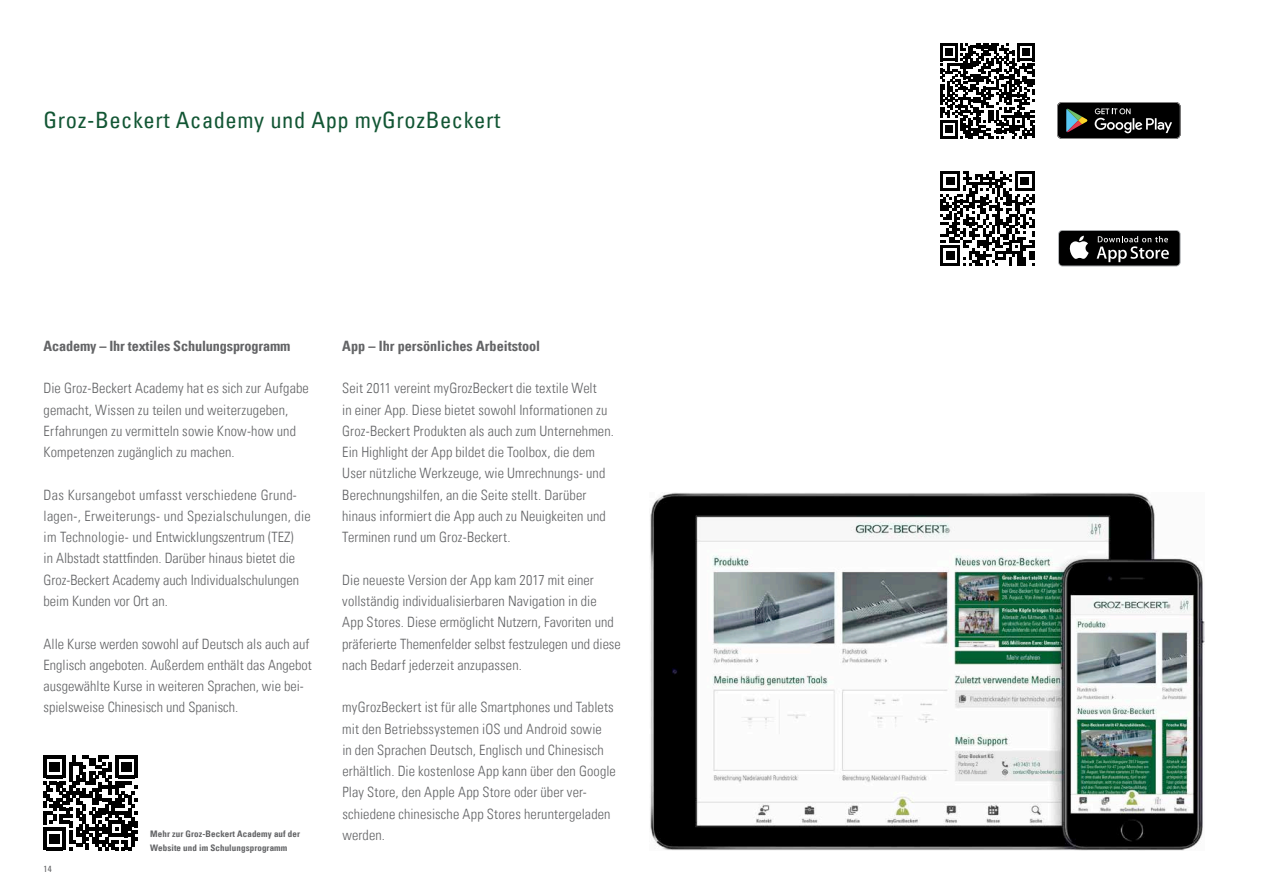
<style>
.page{position:relative;width:1263px;height:893px;background:#fff}
.page>*{position:absolute;margin:0;border:0;box-sizing:border-box;transform-origin:0 0}
.t1{font:condensed 22.5px "Univers Com 57";letter-spacing:.025em;color:#125634}
.t2{font:14.25px/21.3px "Univers Com 47 Light Cond";letter-spacing:.005em;color:#636466}
.t3{font:14.25px "Univers Com 67 Bold Cond";letter-spacing:-.01em;color:#636466}
.t4{font:9px/13.4px "Univers Com 67 Bold Cond";letter-spacing:.01em;color:#636466}
.t5{font:condensed 9px "Univers Com 57";color:#636466}
</style>
<div class="page">
<svg style="left:1058px;top:230px;width:122px;height:36px"></svg>
<div style="left:1059px;top:231px;width:120px;height:34px;background:#000;border-radius:3px"></div>
<svg style="left:1069px;top:236px;width:19px;height:23px"></svg>
<svg style="left:1097px;top:236px;width:72px;height:26px"></svg>
<svg style="left:1057px;top:102px;width:123px;height:37px;background:#292a29"></svg>
<svg style="left:940px;top:43px;width:95px;height:95px"></svg>
<svg style="left:43px;top:755px;width:95px;height:95px"></svg>
<img style="left:650px;top:492px;width:555px;height:358px">
<svg style="left:940px;top:171px;width:95px;height:94px"></svg>
<h1 class="t1" style="left:44px;top:105px;width:458px">Groz-Beckert Academy und App myGrozBeckert</h1>
<p class="t3" style="left:44px;top:337px;width:248px">Academy – Ihr textiles Schulungsprogramm</p>
<p class="t2" style="left:44px;top:378px;width:267px">Die Groz-Beckert Academy hat es sich zur Aufgabe gemacht, Wissen zu teilen und weiterzugeben, Erfahrungen zu vermitteln sowie Know-how und Kompetenzen zugänglich zu machen.</p>
<p class="t2" style="left:44px;top:484px;width:269px">Das Kursangebot umfasst verschiedene Grund&shy;lagen-, Erweiterungs- und Spezialschulungen, die im Technologie- und Entwicklungszentrum (TEZ)<br>in Albstadt stattfinden. Darüber hinaus bietet die Groz-Beckert Academy auch Individualschulungen beim Kunden vor Ort an.</p>
<p class="t2" style="left:44px;top:633px;width:270px">Alle Kurse werden sowohl auf Deutsch als auch auf Englisch angeboten. Außerdem enthält das Angebot ausgewählte Kurse in weiteren Sprachen, wie bei&shy;spielsweise Chinesisch und Spanisch.</p>
<p class="t5" style="left:44px;top:863px;width:10px">14</p>
<p class="t4" style="left:150px;top:827px;width:151px">Mehr zur Groz-Beckert Academy auf der<br>Website und im Schulungsprogramm</p>
<p class="t3" style="left:342px;top:337px;width:199px">App – Ihr persönliches Arbeitstool</p>
<p class="t2" style="left:342px;top:378px;width:273px">Seit 2011 vereint myGrozBeckert die textile Welt<br>in einer App. Diese bietet sowohl Informationen zu Groz-Beckert Produkten als auch zum Unternehmen.<br>Ein Highlight der App bildet die Toolbox, die dem User nützliche Werkzeuge, wie Umrechnungs- und Berechnungshilfen, an die Seite stellt. Darüber hinaus informiert die App auch zu Neuigkeiten und Terminen rund um Groz-Beckert.</p>
<p class="t2" style="left:342px;top:569px;width:280px">Die neueste Version der App kam 2017 mit einer vollständig individualisierbaren Navigation in die App Stores. Diese ermöglicht Nutzern, Favoriten und präferierte Themenfelder selbst festzulegen und diese nach Bedarf jederzeit anzupassen.</p>
<p class="t2" style="left:342px;top:697px;width:275px">myGrozBeckert ist für alle Smartphones und Tablets mit den Betriebssystemen iOS und Android sowie<br>in den Sprachen Deutsch, Englisch und Chinesisch erhältlich. Die kostenlose App kann über den Google Play Store, den Apple App Store oder über ver&shy;schiedene chinesische App Stores heruntergeladen werden.</p>
</div>
